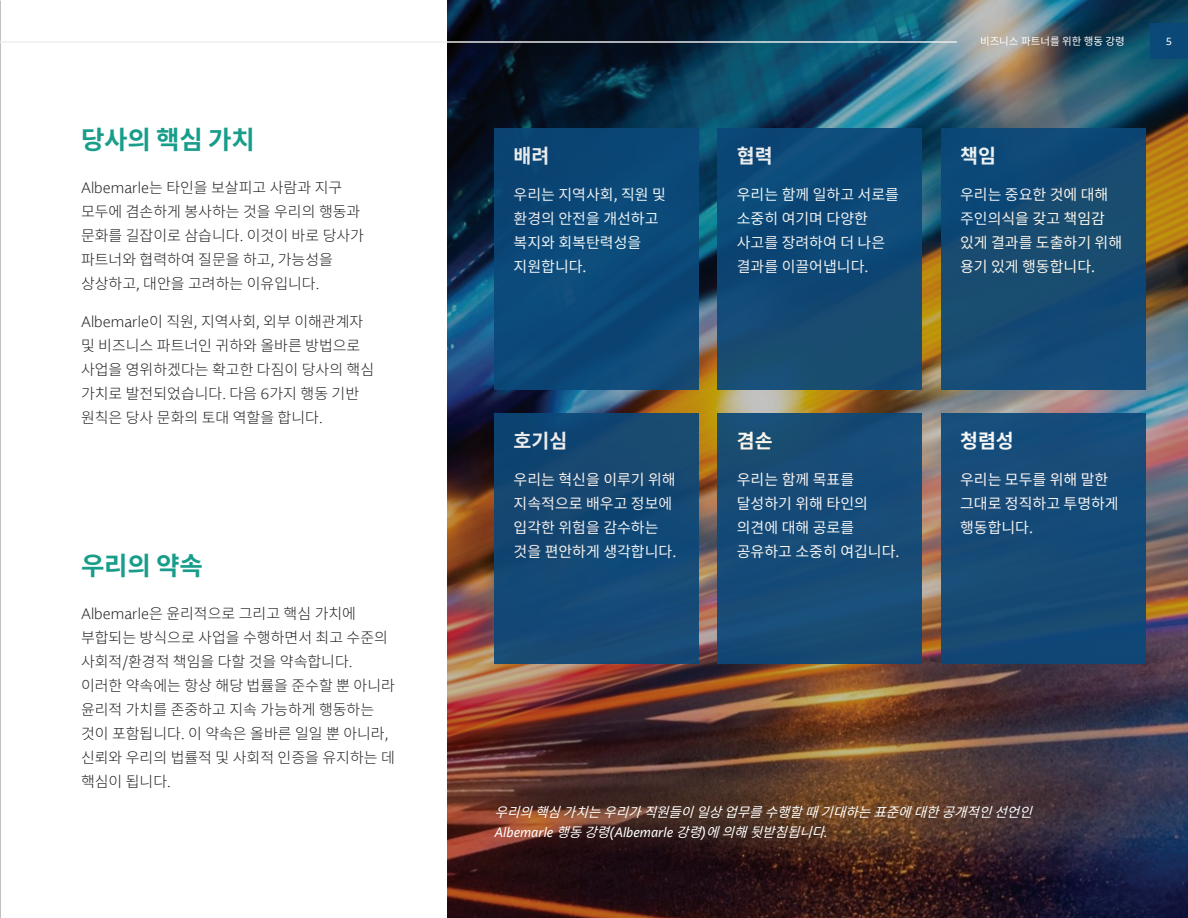
<style>
.page{position:relative;width:1188px;height:918px;background:#fff}
.page>*{position:absolute;margin:0;border:0;box-sizing:border-box;transform-origin:0 0}
.t1{font:700 25.5px "Noto Sans CJ Kkr";letter-spacing:-.01em;color:#189d8b}
.t2{font:700 19.5px "Noto Sans CJ Kkr";color:#fff}
.t3{font:300 15px/24px "Noto Sans CJ Kkr";color:#231f20}
.t4{font:15px/24px "Noto Sans CJ Kkr";color:#fff}
.t5{font:italic 13.5px "Noto Sans CJ Kkr";color:#fff}
.t6{font:italic 13.5px "Lemance";color:#fff}
.t7{font:10.5px "Noto Sans CJ Kkr";color:#fff}
.t8{font:10.5px "Lemance";color:#fff}
.s1{font-family:"Lemance"}
.s2{font-family:"Noto Sans CJ Kkr"}
</style>
<div class="page">
<img style="left:447px;top:0;width:741px;height:918px">
<img style="left:0;top:0;width:1px;height:918px">
<hr style="left:0;top:128px;width:1px;height:709px;background:#0b4879">
<div style="left:941px;top:413px;width:204px;height:251px;background:#164b77"></div>
<div style="left:941px;top:128px;width:204px;height:262px;background:#164c73"></div>
<div style="left:718px;top:413px;width:204px;height:251px;background:#184b77"></div>
<div style="left:718px;top:128px;width:204px;height:262px;background:#0b4879"></div>
<div style="left:495px;top:413px;width:204px;height:251px;background:#154973"></div>
<div style="left:495px;top:128px;width:204px;height:262px;background:#0b4879"></div>
<div style="left:1150px;top:23px;width:38px;height:35px;background:#0b4879"></div>
<hr style="left:0;top:41px;width:957px;height:1px;background:#eeeeef">
<h1 class="t1" style="left:81px;top:125px;width:175px">당사의 핵심 가치</h1>
<p class="t3" style="left:81px;top:176px;width:285px"><span class="s1">Albemarle</span>는 타인을 보살피고 사람과 지구 모두에 겸손하게 봉사하는 것을 우리의 행동과 문화를 길잡이로 삼습니다<span class="s1">.</span> 이것이 바로 당사가 파트너와 협력하여 질문을 하고<span class="s1">,</span> 가능성을 상상하고<span class="s1">,</span> 대안을 고려하는 이유입니다<span class="s1">.</span></p>
<p class="t3" style="left:81px;top:309px;width:295px"><span class="s1">Albemarle</span>이 직원<span class="s1">,</span> 지역사회<span class="s1">,</span> 외부 이해관계자 및 비즈니스 파트너인 귀하와 올바른 방법으로 사업을 영위하겠다는 확고한 다짐이 당사의 핵심 가치로 발전되었습니다<span class="s1">.</span> 다음 <span class="s1">6</span>가지 행동 기반 원칙은 당사 문화의 토대 역할을 합니다<span class="s1">.</span></p>
<h1 class="t1" style="left:81px;top:551px;width:123px">우리의 약속</h1>
<p class="t3" style="left:81px;top:602px;width:315px"><span class="s1">Albemarle</span>은 윤리적으로 그리고 핵심 가치에 부합되는 방식으로 사업을 수행하면서 최고 수준의 사회적<span class="s1">/</span>환경적 책임을 다할 것을 약속합니다<span class="s1">. </span>이러한 약속에는 항상 해당 법률을 준수할 뿐 아니라 윤리적 가치를 존중하고 지속 가능하게 행동하는 것이 포함됩니다<span class="s1">.</span> 이 약속은 올바른 일일 뿐 아니라<span class="s1">, </span>신뢰와 우리의 법률적 및 사회적 인증을 유지하는 데 핵심이 됩니다<span class="s1">.</span></p>
<h2 class="t2" style="left:514px;top:145px;width:37px">배려</h2>
<p class="t4" style="left:514px;top:183px;width:154px">우리는 지역사회<span class="s1">,</span> 직원 및 환경의 안전을 개선하고 복지와 회복탄력성을 지원합니다<span class="s1">.</span></p>
<h2 class="t2" style="left:737px;top:145px;width:37px">협력</h2>
<p class="t4" style="left:737px;top:183px;width:164px">우리는 함께 일하고 서로를 소중히 여기며 다양한 사고를 장려하여 더 나은 결과를 이끌어냅니다<span class="s1">.</span></p>
<p class="t7" style="left:980px;top:35px;width:146px">비즈니스 파트너를 위한 행동 강령</p>
<p class="t8" style="left:1166px;top:34px;width:8px">5</p>
<h2 class="t2" style="left:960px;top:145px;width:37px">책임</h2>
<p class="t4" style="left:960px;top:183px;width:164px">우리는 중요한 것에 대해 주인의식을 갖고 책임감 있게 결과를 도출하기 위해 용기 있게 행동합니다<span class="s1">.</span></p>
<h2 class="t2" style="left:514px;top:430px;width:55px">호기심</h2>
<p class="t4" style="left:514px;top:468px;width:164px">우리는 혁신을 이루기 위해 지속적으로 배우고 정보에 입각한 위험을 감수하는 것을 편안하게 생각합니다<span class="s1">.</span></p>
<h2 class="t2" style="left:737px;top:430px;width:37px">겸손</h2>
<p class="t4" style="left:737px;top:468px;width:164px">우리는 함께 목표를 달성하기 위해 타인의 의견에 대해 공로를 공유하고 소중히 여깁니다<span class="s1">.</span></p>
<h2 class="t2" style="left:960px;top:430px;width:55px">청렴성</h2>
<p class="t4" style="left:960px;top:468px;width:160px">우리는 모두를 위해 말한 그대로 정직하고 투명하게 행동합니다<span class="s1">.</span></p>
<p class="t5" style="left:495px;top:805px;width:549px">우리의 핵심 가치는 우리가 직원들이 일상 업무를 수행할 때 기대하는 표준에 대한 공개적인 선언인</p>
<p class="t6" style="left:495px;top:824px;width:341px">Albemarle <span class="s2">행동강령</span>(Albemarle <span class="s2">강령</span>)<span class="s2">에의해뒷받침됩니다</span>.</p>
</div>
